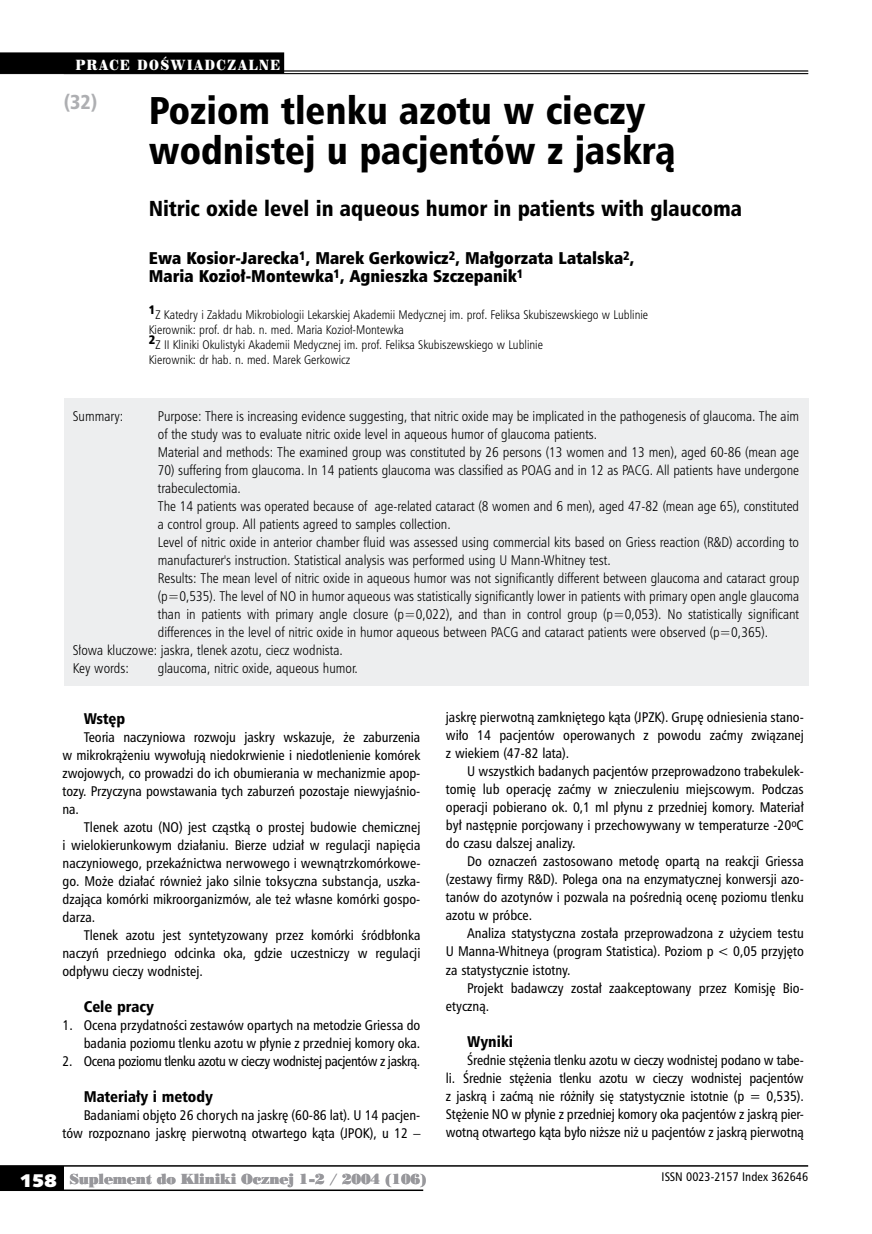
<style>
.page{position:relative;width:872px;height:1234px;background:#fff}
.page>*{position:absolute;margin:0;border:0;box-sizing:border-box;transform-origin:0 0}
.t1{font:37.5px/40.5px "Humnst 777 Blk Cn PL";color:#000}
.t2{font:21px "Humnst 777 Blk Cn PL";color:#000}
.t3{font:19.5px "Humnst 777 Blk Cn PL";color:#aeafb2}
.t4{font:18px "Humanst 531 U Blk PL";color:#fff}
.t5{font:16.5px/18px "Humnst 777 X Blk Cn PL";color:#000}
.t6{font:15px "Humnst 777 Blk Cn PL";color:#000}
.t7{font:13.5px/18px "Humnst 777 Cn PL";color:#000;text-align:justify}
.t8{font:13.5px/18px "Humnst 777 Lt Cn PL";color:#000}
.t9{font:13.5px "Humnst 777 Cn PL";letter-spacing:-.025em;color:#000}
.t10{font:13.5px "Poster Bodoni PL";letter-spacing:-.015em;color:#98989c}
.t11{font:13.5px "Century 725 Blk PL";letter-spacing:.13em;color:#fff;scale:.8 1}
.t12{font:12px/15px "Humnst 777 Lt Cn PL";color:#000}
.t13{font:12px "Humnst 777 Cn PL";color:#000}
</style>
<div class="page">
<div style="left:0;top:1165px;width:64px;height:24px;background:#000"></div>
<hr style="left:0;top:1164px;width:808px;height:2px;background:#000">
<hr style="left:0;top:1189px;width:423px;height:1px;background:#000">
<hr style="left:0;top:71px;width:808px;height:1px;background:#000">
<hr style="left:0;top:73px;width:808px;height:1px;background:#000">
<div style="left:64px;top:398px;width:744px;height:287px;background:#edeeef"></div>
<div style="left:0;top:52px;width:284px;height:21px;background:#000"></div>
<p class="t11" style="left:76px;top:56px;width:257px">PRACE DOŚWIADCZALNE</p>
<h3 class="t3" style="left:64px;top:89px;width:35px">(32)</h3>
<h1 class="t1" style="left:149px;top:89px;width:528px">Poziom tlenku azotu w cieczy wodnistej u pacjentów z jaskrą</h1>
<h2 class="t2" style="left:149px;top:195px;width:595px">Nitric oxide level in aqueous humor in patients with glaucoma</h2>
<p class="t5" style="left:149px;top:249px;width:487px">Ewa Kosior-Jarecka<sup>1</sup>, Marek Gerkowicz<sup>2</sup>, Małgorzata Latalska<sup>2</sup>,<br>Maria Kozioł-Montewka<sup>1</sup>, Agnieszka Szczepanik<sup>1</sup></p>
<p class="t12" style="left:149px;top:306px;width:501px"><sup>1</sup>Z Katedry i Zakładu Mikrobiologii Lekarskiej Akademii Medycznej im. prof. Feliksa Skubiszewskiego w Lublinie Kierownik: prof. dr hab. n. med. Maria Kozioł-Montewka<br><sup>2</sup>Z II Kliniki Okulistyki Akademii Medycznej im. prof. Feliksa Skubiszewskiego w Lublinie<br>Kierownik: dr hab. n. med. Marek Gerkowicz</p>
<p class="t8" style="left:73px;top:407px;width:52px">Summary:</p>
<p class="t8" style="left:158px;top:407px;width:643px">Purpose: There is increasing evidence suggesting, that nitric oxide may be implicated in the pathogenesis of glaucoma. The aim of the study was to evaluate nitric oxide level in aqueous humor of glaucoma patients.<br>Material and methods: The examined group was constituted by 26 persons (13 women and 13 men), aged 60-86 (mean age</p>
<p class="t8" style="left:158px;top:461px;width:643px">70) suffering from glaucoma. In 14 patients glaucoma was classified as POAG and in 12 as PACG. All patients have undergone</p>
<p class="t8" style="left:158px;top:479px;width:84px">trabeculectomia.</p>
<p class="t8" style="left:158px;top:497px;width:643px">The 14 patients was operated because of age-related cataract (8 women and 6 men), aged 47-82 (mean age 65), constituted</p>
<p class="t8" style="left:158px;top:515px;width:294px">a control group. All patients agreed to samples collection.</p>
<p class="t8" style="left:158px;top:533px;width:643px">Level of nitric oxide in anterior chamber fluid was assessed using commercial kits based on Griess reaction (R&amp;D) according to</p>
<p class="t8" style="left:158px;top:551px;width:454px">manufacturer's instruction. Statistical analysis was performed using U Mann-Whitney test.</p>
<p class="t8" style="left:158px;top:569px;width:643px">Results: The mean level of nitric oxide in aqueous humor was not significantly different between glaucoma and cataract group</p>
<p class="t8" style="left:158px;top:587px;width:643px">(p=0,535). The level of NO in humor aqueous was statistically significantly lower in patients with primary open angle glaucoma</p>
<p class="t8" style="left:158px;top:605px;width:643px">than in patients with primary angle closure (p=0,022), and than in control group (p=0,053). No statistically significant</p>
<p class="t8" style="left:158px;top:623px;width:612px">differences in the level of nitric oxide in humor aqueous between PACG and cataract patients were observed (p=0,365).</p>
<p class="t8" style="left:73px;top:641px;width:272px">Słowa kluczowe: jaskra, tlenek azotu, ciecz wodnista.</p>
<p class="t8" style="left:73px;top:659px;width:58px">Key words:</p>
<p class="t8" style="left:158px;top:659px;width:201px">glaucoma, nitric oxide, aqueous humor.</p>
<p class="t6" style="left:84px;top:708px;width:43px">Wstęp</p>
<p class="t7" style="left:62px;top:727px;width:359px;text-indent:21px">Teoria naczyniowa rozwoju jaskry wskazuje, że zaburzenia w mikrokrążeniu wywołują niedokrwienie i niedotlenienie komórek zwojowych, co prowadzi do ich obumierania w mechanizmie apop&shy;tozy. Przyczyna powstawania tych zaburzeń pozostaje niewyjaśnio&shy;na.</p>
<p class="t7" style="left:62px;top:817px;width:359px;text-indent:21px">Tlenek azotu (NO) jest cząstką o prostej budowie chemicznej i wielokierunkowym działaniu. Bierze udział w regulacji napięcia naczyniowego, przekaźnictwa nerwowego i wewnątrzkomórkowe&shy;go. Może działać również jako silnie toksyczna substancja, uszka&shy;dzająca komórki mikroorganizmów, ale też własne komórki gospo&shy;darza.</p>
<p class="t7" style="left:62px;top:925px;width:359px;text-indent:21px">Tlenek azotu jest syntetyzowany przez komórki śródbłonka naczyń przedniego odcinka oka, gdzie uczestniczy w regulacji odpływu cieczy wodnistej.</p>
<p class="t6" style="left:84px;top:996px;width:72px">Ce-le pra-cy</p>
<p class="t7" style="left:62px;top:1015px;width:359px;text-align:right">1. Ocena przydatności zestawów opartych na metodzie Griessa do badania poziomu tlenku azotu w płynie z przedniej komory oka.</p>
<p class="t9" style="left:62px;top:1051px;width:359px">2. Ocena poziomu tlenku azotu w cieczy wodnistej pacjentów z jaskrą.</p>
<p class="t6" style="left:84px;top:1086px;width:131px">Ma-te-ria-ły i me-to-dy</p>
<p class="t7" style="left:62px;top:1105px;width:359px;text-align:right">Badaniami objęto 26 chorych na jaskrę (60-86 lat). U 14 pacjen&shy;tów rozpoznano jaskrę pierwotną otwartego kąta (JPOK), u 12 –</p>
<p class="t7" style="left:446px;top:708px;width:359px">jaskrę pierwotną zamkniętego kąta (JPZK). Grupę odniesienia stano&shy;wiło 14 pacjentów operowanych z powodu zaćmy związanej z wiekiem (47-82 lata).</p>
<p class="t7" style="left:446px;top:762px;width:359px;text-indent:21px">U wszystkich badanych pacjentów przeprowadzono trabekulek&shy;tomię lub operację zaćmy w znieczuleniu miejscowym. Podczas operacji pobierano ok. 0,1 ml płynu z przedniej komory. Materiał był następnie porcjowany i przechowywany w temperaturze -20<sup>o</sup>C do czasu dalszej analizy.</p>
<p class="t7" style="left:446px;top:852px;width:359px;text-indent:21px">Do oznaczeń zastosowano metodę opartą na reakcji Griessa (zestawy firmy R&amp;D). Polega ona na enzymatycznej konwersji azo&shy;tanów do azotynów i pozwala na pośrednią ocenę poziomu tlenku azotu w próbce.</p>
<p class="t7" style="left:446px;top:924px;width:359px;text-indent:21px">Analiza statystyczna została przeprowadzona z użyciem testu U Manna-Whitneya (program Statistica). Poziom p &lt; 0,05 przyjęto za statystycznie istotny.</p>
<p class="t7" style="left:446px;top:978px;width:358px;text-indent:21px">Projekt badawczy został zaakceptowany przez Komisję Bio&shy;etyczną.</p>
<p class="t6" style="left:467px;top:1031px;width:47px">Wy-ni-ki</p>
<p class="t7" style="left:446px;top:1050px;width:359px;text-indent:21px">Średnie stężenia tlenku azotu w cieczy wodnistej podano w tabe&shy;li. Średnie stężenia tlenku azotu w cieczy wodnistej pacjentów z jaskrą i zaćmą nie różniły się statystycznie istotnie (p = 0,535).<br>Stężenie NO w płynie z przedniej komory oka pacjentów z jaskrą pier&shy;wotną otwartego kąta było niższe niż u pacjentów z jaskrą pierwotną</p>
<h3 class="t4" style="left:20px;top:1168px;width:38px">158</h3>
<p class="t10" style="left:70px;top:1169px;width:359px">Suplement do Kliniki Ocznej 1-2 / 2004 (106)</p>
<p class="t13" style="left:661px;top:1168px;width:148px">ISSN 0023-2157 Index 362646</p>
</div>
